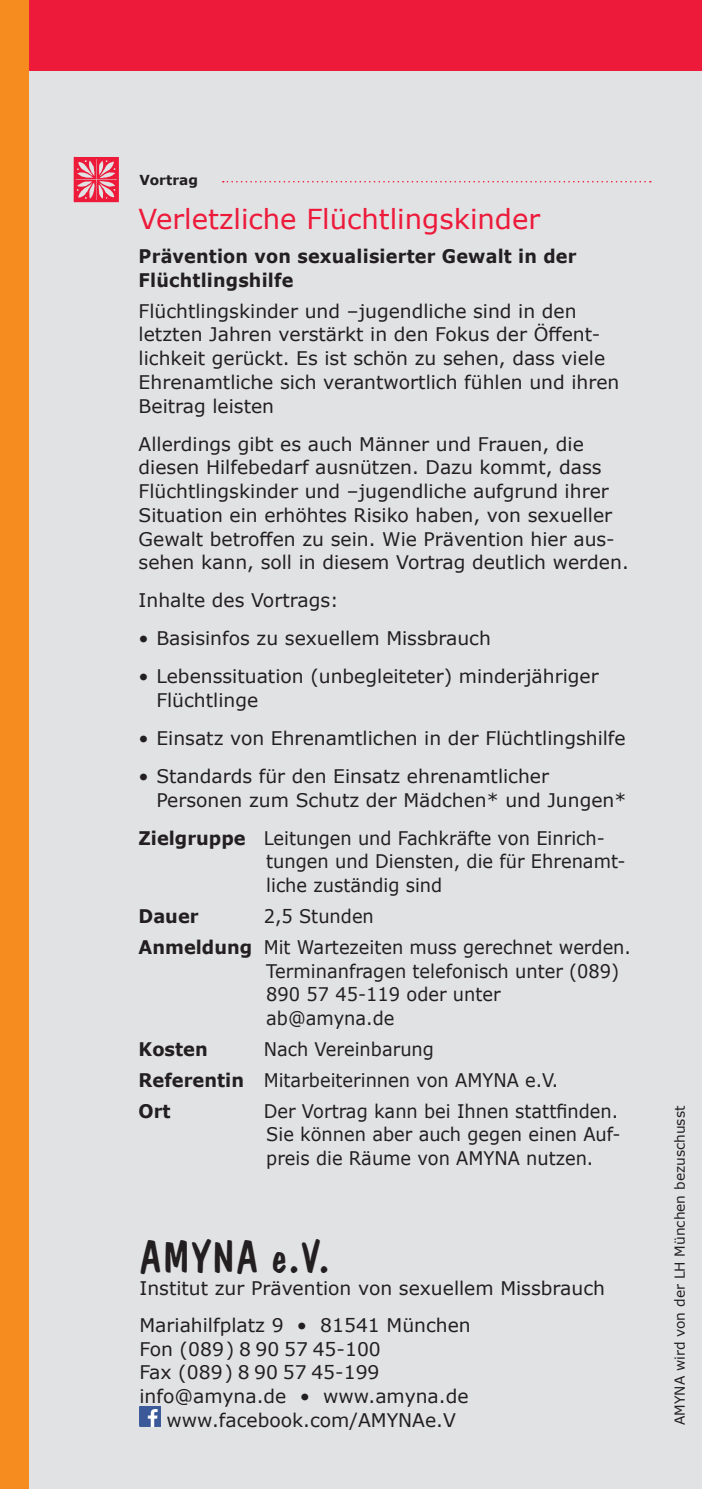
<style>
.page{position:relative;width:702px;height:1489px;background:#fff}
.page>*{position:absolute;margin:0;border:0;box-sizing:border-box;transform-origin:0 0}
.t1{font:45px "Dom Casual Std";color:#231f20}
.Veranstaltungstitel{font:27.5px "Verdana";color:#ed1a3a}
.Standardabsatz{font:18.75px/23.8px "Verdana";color:#231f20}
.Daten{font:18.75px/23.8px "Verdana";color:#231f20;scale:.95 1}
.Veranstaltungsuntert{font:700 18.75px/23.8px "Verdana";letter-spacing:.01em;color:#231f20;scale:.94 1}
.Daten-2{font:700 18.75px "Verdana";color:#231f20;scale:.95 1}
.t2{font:13.75px "Verdana";color:#231f20}
.t3{font:700 13.75px "Verdana";color:#231f20}
.s1{font-weight:700}
</style>
<div class="page">
<div style="left:0;top:0;width:702px;height:1488px;background:#e1e2e4"></div>
<div style="left:0;top:0;width:702px;height:71px;background:#ed1a3a"></div>
<div style="left:0;top:0;width:28px;height:1488px;background:#f68b1f"></div>
<svg style="left:223px;top:181px;width:427px;height:1px"></svg>
<img style="left:139px;top:1406px;width:21px;height:20px">
<svg style="left:74px;top:156px;width:45px;height:47px"></svg>
<p class="t3" style="left:139px;top:170px;width:60px">Vortrag</p>
<p class="Veranstaltungstitel" style="left:139px;top:200px;width:403px">Verletzliche Flüchtlingskinder</p>
<p class="Veranstaltungsuntert" style="left:139px;top:244px;width:467px">Prävention von sexualisierter Gewalt in der<br>Flüchtlingshilfe</p>
<p class="Standardabsatz" style="left:139px;top:299px;width:482px">Flüchtlingskinder und –jugendliche sind in den letzten Jahren verstärkt in den Fokus der Öffent&shy;lichkeit gerückt. Es ist schön zu sehen, dass viele Ehrenamtliche sich verantwortlich fühlen und ihren Beitrag leisten</p>
<p class="Standardabsatz" style="left:139px;top:431px;width:491px">Allerdings gibt es auch Männer und Frauen, die diesen Hilfebedarf ausnützen. Dazu kommt, dass Flüchtlingskinder und –jugendliche aufgrund ihrer Situation ein erhöhtes Risiko haben, von sexueller Gewalt betroffen zu sein. Wie Prävention hier aus&shy;sehen kann, soll in diesem Vortrag deutlich werden.</p>
<p class="Standardabsatz" style="left:139px;top:588px;width:201px">Inhalte des Vortrags:</p>
<p class="Standardabsatz" style="left:139px;top:626px;width:354px">• Basisinfos zu sexuellem Missbrauch</p>
<p class="Standardabsatz" style="left:156px;top:664px;width:444px;text-indent:-18px">• Lebenssituation (unbegleiteter) minderjähriger<br>Flüchtlinge</p>
<p class="Standardabsatz" style="left:139px;top:726px;width:488px">• Einsatz von Ehrenamtlichen in der Flüchtlingshilfe</p>
<p class="Standardabsatz" style="left:156px;top:764px;width:471px;text-indent:-18px">• Standards für den Einsatz ehrenamtlicher<br>Personen zum Schutz der Mädchen* und Jungen*</p>
<p class="Daten" style="left:266px;top:825px;width:380px;text-indent:-128px"><span class="s1">Zielgruppe</span> Leitungen und Fachkräfte von Einrich&shy;tungen und Diensten, die für Ehrenamt&shy;liche zuständig sind</p>
<p class="Daten-2" style="left:139px;top:902px;width:65px">Dauer</p>
<p class="Daten" style="left:264px;top:904px;width:117px">2,5 Stunden</p>
<p class="Daten" style="left:266px;top:934px;width:385px;text-indent:-128px"><span class="s1">Anmeldung</span> Mit Wartezeiten muss gerechnet werden.<br>Terminanfragen telefonisch unter (089)<br>890 57 45-119 oder unter ab@amyna.de</p>
<p class="Daten-2" style="left:139px;top:1035px;width:74px">Kosten</p>
<p class="Daten" style="left:264px;top:1037px;width:181px">Nach Vereinbarung</p>
<p class="Daten" style="left:139px;top:1067px;width:443px"><span class="s1">Referentin</span> Mitarbeiterinnen von AMYNA e.V.</p>
<p class="Daten-2" style="left:139px;top:1097px;width:35px">Ort</p>
<p class="Daten" style="left:264px;top:1098px;width:377px">Der Vortrag kann bei Ihnen stattfinden.<br>Sie können aber auch gegen einen Auf&shy;preis die Räume von AMYNA nutzen.</p>
<p class="t1" style="left:139px;top:1229px;width:192px">AMYNA e.V.</p>
<p class="Standardabsatz" style="left:139px;top:1276px;width:467px">Institut zur Prävention von sexuellem Missbrauch</p>
<p class="Standardabsatz" style="left:139px;top:1312px;width:333px">Mariahilfplatz 9 • 81541 München</p>
<p class="Standardabsatz" style="left:139px;top:1336px;width:243px">Fon (089) 8 90 57 45-100<br>Fax (089) 8 90 57 45-199</p>
<p class="Standardabsatz" style="left:139px;top:1383px;width:330px">info@amyna.de • www.amyna.de</p>
<p class="Standardabsatz" style="left:167px;top:1407px;width:291px">www.facebook.com/AMYNAe.V</p>
<p class="t2" style="left:670px;top:1424px;width:321px;rotate:-90deg">AMYNA wird von der LH München bezuschusst</p>
</div>
